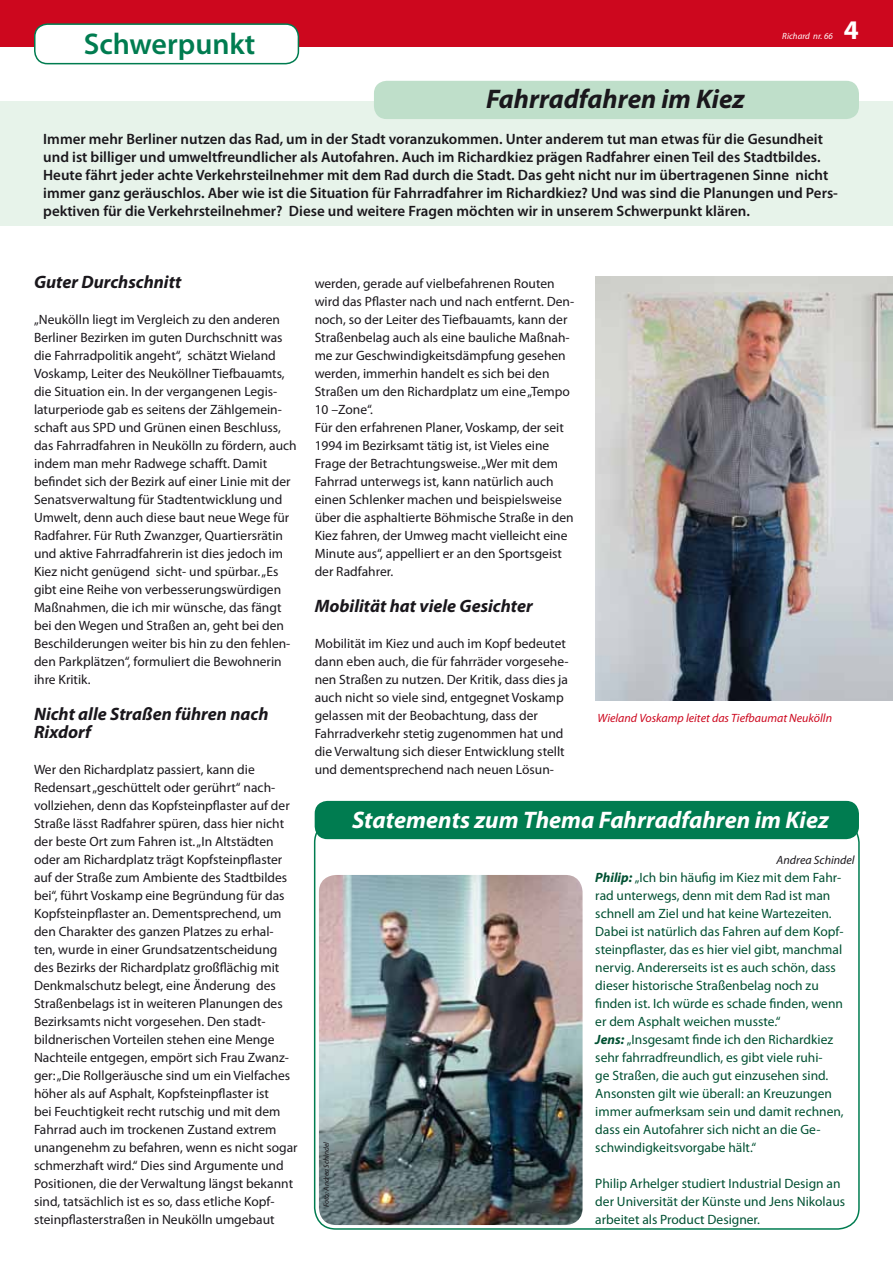
<style>
.page{position:relative;width:893px;height:1263px;background:#fff}
.page>*{position:absolute;margin:0;border:0;box-sizing:border-box;transform-origin:0 0}
.t1{font:600 30px "Myriad Pro";color:#007c50}
.t2{font:italic 700 27px "Myriad Pro";color:#1a171c}
.t3{font:700 27px "Myriad Pro";color:#fff}
.t4{font:italic 700 24px "Myriad Pro";color:#fff}
.t5{font:italic 700 18px/18px "Myriad Pro";color:#1a171c}
.t6{font:600 15px/18px "Myriad Pro";color:#1a171c}
.t7{font:13.5px/18px "Myriad Pro";color:#1a171c}
.t8{font:13.5px/18px "Myriad Pro";color:#005032}
.t9{font:italic 12px "Myriad Pro";color:#cd071e}
.t10{font:italic 12px "Myriad Pro";color:#1a171c}
.t11{font:italic 9px "Myriad Pro";color:#fff}
.t12{font:italic 7.5px "Myriad Pro";color:#1a171c}
.s1{font-weight:700;font-style:italic}
</style>
<div class="page">
<div style="left:0;top:0;width:893px;height:47px;background:#cd071e"></div>
<div style="left:0;top:101px;width:893px;height:124px;background:#e7f3ea"></div>
<div style="left:35px;top:24px;width:263px;height:40px;background:#fff;border-radius:13px"></div>
<div style="left:34px;top:23px;width:265px;height:41px;border:2px solid #007c50;border-radius:13px"></div>
<div style="left:315px;top:801px;width:544px;height:38px;background:#007c50;border-radius:13px"></div>
<div style="left:374px;top:81px;width:485px;height:38px;background:#bfdfca;border-radius:13px"></div>
<img style="left:319px;top:875px;width:264px;height:350px">
<img style="left:595px;top:277px;width:298px;height:423px">
<h1 class="t1" style="left:84px;top:25px;width:173px">Schwerpunkt</h1>
<h2 class="t2" style="left:486px;top:81px;width:260px">Fahrradfahren im Kiez</h2>
<p class="t11" style="left:782px;top:31px;width:52px">Richard nr. 66</p>
<h2 class="t3" style="left:844px;top:13px;width:16px">4</h2>
<p class="t6" style="left:43px;top:130px;width:796px">Immer mehr Berliner nutzen das Rad, um in der Stadt voranzukommen. Unter anderem tut man etwas für die Gesundheit und ist billiger und umweltfreundlicher als Autofahren. Auch im Richardkiez prägen Radfahrer einen Teil des Stadtbildes.<br>Heute fährt jeder achte Verkehrsteilnehmer mit dem Rad durch die Stadt. Das geht nicht nur im übertragenen Sinne nicht immer ganz geräuschlos. Aber wie ist die Situation für Fahrradfahrer im Richardkiez? Und was sind die Planungen und Pers&shy;pektiven für die Verkehrsteilnehmer? Diese und weitere Fragen möchten wir in unserem Schwerpunkt klären.</p>
<h3 class="t5" style="left:34px;top:272px;width:149px">Guter Durchschnitt</h3>
<p class="t7" style="left:34px;top:310px;width:264px">„Neukölln liegt im Vergleich zu den anderen Berliner Bezirken im guten Durchschnitt was die Fahrradpolitik angeht“, schätzt Wieland Voskamp, Leiter des Neuköllner Tiefbauamts, die Situation ein. In der vergangenen Legis&shy;laturperiode gab es seitens der Zählgemein&shy;schaft aus SPD und Grünen einen Beschluss, das Fahrradfahren in Neukölln zu fördern, auch indem man mehr Radwege schafft. Damit befindet sich der Bezirk auf einer Linie mit der Senatsverwaltung für Stadtentwicklung und Umwelt, denn auch diese baut neue Wege für Radfahrer. Für Ruth Zwanzger, Quartiersrätin und aktive Fahrradfahrerin ist dies jedoch im Kiez nicht genügend sicht- und spürbar. „Es gibt eine Reihe von verbesserungswürdigen Maßnahmen, die ich mir wünsche, das fängt bei den Wegen und Straßen an, geht bei den Beschilderungen weiter bis hin zu den fehlen&shy;den Parkplätzen“, formuliert die Bewohnerin ihre Kritik.</p>
<h3 class="t5" style="left:34px;top:704px;width:236px">Nicht alle Straßen führen nach<br>Rixdorf</h3>
<p class="t7" style="left:34px;top:760px;width:265px">Wer den Richardplatz passiert, kann die Redensart „geschüttelt oder gerührt“ nach&shy;vollziehen, denn das Kopfsteinpflaster auf der Straße lässt Radfahrer spüren, dass hier nicht der beste Ort zum Fahren ist. „In Altstädten oder am Richardplatz trägt Kopfsteinpflaster auf der Straße zum Ambiente des Stadtbildes bei“, führt Voskamp eine Begründung für das Kopfsteinpflaster an. Dementsprechend, um den Charakter des ganzen Platzes zu erhal&shy;ten, wurde in einer Grundsatzentscheidung des Bezirks der Richardplatz großflächig mit Denkmalschutz belegt, eine Änderung des Straßenbelags ist in weiteren Planungen des Bezirksamts nicht vorgesehen. Den stadt&shy;bildnerischen Vorteilen stehen eine Menge Nachteile entgegen, empört sich Frau Zwanz&shy;ger: „Die Rollgeräusche sind um ein Vielfaches höher als auf Asphalt, Kopfsteinpflaster ist<br>bei Feuchtigkeit recht rutschig und mit dem Fahrrad auch im trockenen Zustand extrem unangenehm zu befahren, wenn es nicht sogar schmerzhaft wird.“ Dies sind Argumente und Positionen, die der Verwaltung längst bekannt sind, tatsächlich ist es so, dass etliche Kopf&shy;steinpflasterstraßen in Neukölln umgebaut</p>
<p class="t7" style="left:315px;top:274px;width:261px">werden, gerade auf vielbefahrenen Routen wird das Pflaster nach und nach entfernt. Den&shy;noch, so der Leiter des Tiefbauamts, kann der Straßenbelag auch als eine bauliche Maßnah&shy;me zur Geschwindigkeitsdämpfung gesehen werden, immerhin handelt es sich bei den Straßen um den Richardplatz um eine „Tempo 10 –Zone“.<br>Für den erfahrenen Planer, Voskamp, der seit 1994 im Bezirksamt tätig ist, ist Vieles eine Frage der Betrachtungsweise. „Wer mit dem Fahrrad unterwegs ist, kann natürlich auch einen Schlenker machen und beispielsweise über die asphaltierte Böhmische Straße in den Kiez fahren, der Umweg macht vielleicht eine Minute aus“, appelliert er an den Sportsgeist der Radfahrer.</p>
<h3 class="t5" style="left:315px;top:596px;width:220px">Mobilität hat viele Gesichter</h3>
<p class="t7" style="left:315px;top:634px;width:255px">Mobilität im Kiez und auch im Kopf bedeutet dann eben auch, die für fahrräder vorgesehe&shy;nen Straßen zu nutzen. Der Kritik, dass dies ja auch nicht so viele sind, entgegnet Voskamp gelassen mit der Beobachtung, dass der Fahrradverkehr stetig zugenommen hat und die Verwaltung sich dieser Entwicklung stellt und dementsprechend nach neuen Lösun-</p>
<p class="t9" style="left:597px;top:711px;width:236px">Wieland Voskamp leitet das Tiefbaumat Neukölln</p>
<p class="t12" style="left:322px;top:1207px;width:67px;rotate:-90deg">Foto: Andrea Schindel</p>
<h3 class="t4" style="left:352px;top:804px;width:478px">Statements zum Thema Fahrradfahren im Kiez</h3>
<p class="t10" style="left:777px;top:853px;width:80px">Andrea Schindel</p>
<p class="t8" style="left:595px;top:868px;width:250px"><span class="s1">Philip:</span> „Ich bin häufig im Kiez mit dem Fahr&shy;rad unterwegs, denn mit dem Rad ist man schnell am Ziel und hat keine Wartezeiten.<br>Dabei ist natürlich das Fahren auf dem Kopf&shy;steinpflaster, das es hier viel gibt, manchmal nervig. Andererseits ist es auch schön, dass dieser historische Straßenbelag noch zu finden ist. Ich würde es schade finden, wenn er dem Asphalt weichen musste.“<br><span class="s1">Jens:</span> „Insgesamt finde ich den Richardkiez sehr fahrradfreundlich, es gibt viele ruhi-<br>ge Straßen, die auch gut einzusehen sind.<br>Ansonsten gilt wie überall: an Kreuzungen immer aufmerksam sein und damit rechnen, dass ein Autofahrer sich nicht an die Ge&shy;schwindigkeitsvorgabe hält.“</p>
<p class="t8" style="left:595px;top:1174px;width:251px">Philip Arhelger studiert Industrial Design an der Universität der Künste und Jens Nikolaus arbeitet als Product Designer.</p>
</div>
